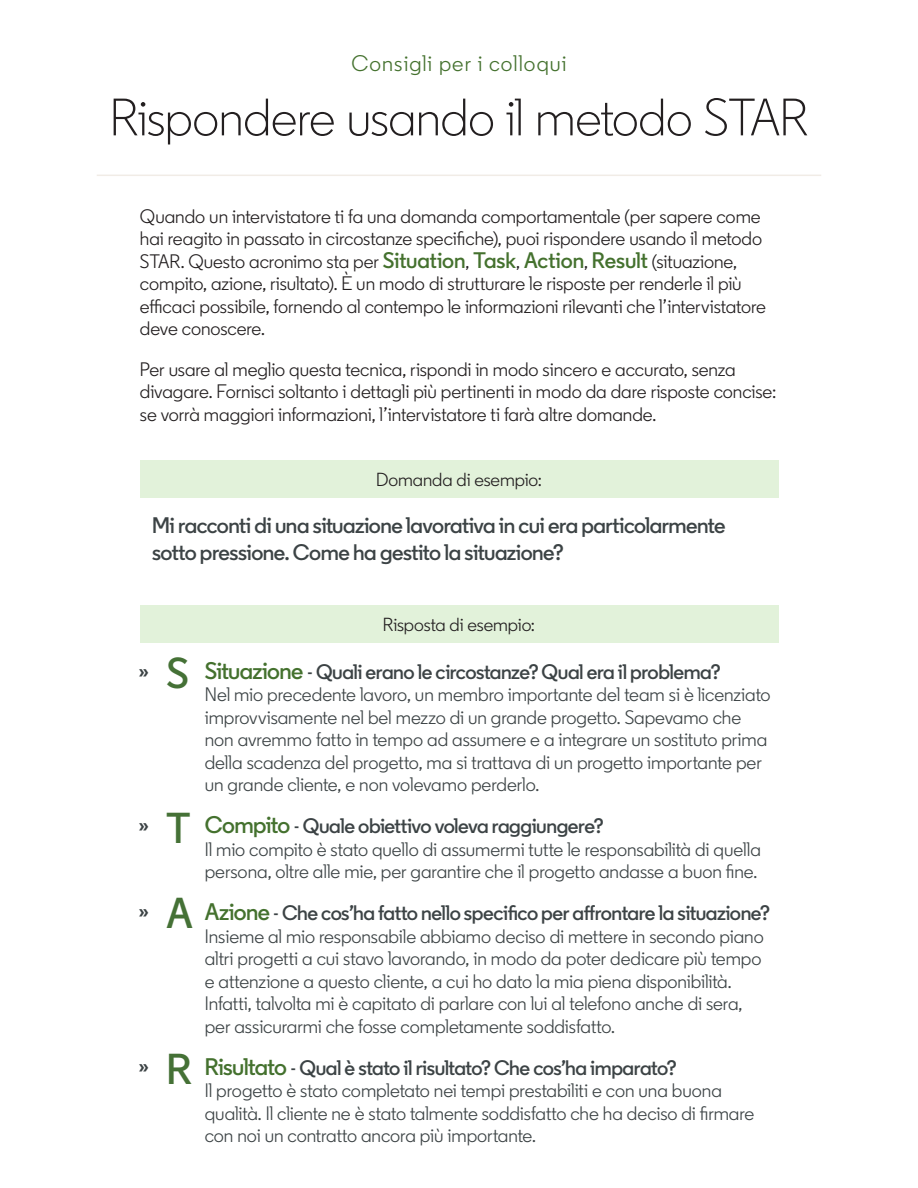
<style>
.page{position:relative;width:918px;height:1188px;background:#fff}
.page>*{position:absolute;margin:0;border:0;box-sizing:border-box;transform-origin:0 0}
.t1{font:300 52.5px "Community";letter-spacing:-.01em;color:#231f20}
.t2{font:600 22.95px "Community";color:#3c4345}
.t3{font:600 22.5px/27px "Community";letter-spacing:-.02em;color:#3c4345}
.t4{font:22.5px "Community";letter-spacing:.045em;color:#44712e}
.t5{font:600 21px "Community";letter-spacing:-.02em;color:#3c4345}
.t6{font:19.5px/22.5px "Community";letter-spacing:-.005em;color:#3c4345}
.t7{font:19.5px/22.5px "Community";letter-spacing:-.005em;color:#231f20}
.t8{font:18.9px "Community";letter-spacing:-.005em;color:#231f20}
.s1{font-weight:600;font-size:22.5px;color:#44712e}
.s2{font-size:43.2px;color:#457136}
.s3{font-size:24px;color:#44712e}
</style>
<div class="page">
<hr style="left:97px;top:175px;width:724px;height:1px;background:#f1ece6">
<div style="left:140px;top:605px;width:639px;height:38px;background:#e2f2da"></div>
<div style="left:140px;top:460px;width:639px;height:37px;background:#e2f2da"></div>
<p class="t4" style="left:352px;top:49px;width:216px">Consigli per i colloqui</p>
<h1 class="t1" style="left:110px;top:85px;width:700px">Rispondere usando il metodo STAR</h1>
<p class="t7" style="left:140px;top:205px;width:628px">Quando un intervistatore ti fa una domanda comportamentale (per sapere come hai reagito in passato in circostanze specifiche), puoi rispondere usando il metodo STAR. Questo acronimo sta per <span class="s1">Situation</span>, <span class="s1">Task</span>, <span class="s1">Action</span>, <span class="s1">Result</span> (situazione, compito, azione, risultato). È un modo di strutturare le risposte per renderle il più efficaci possibile, fornendo al contempo le informazioni rilevanti che l’intervistatore deve conoscere.</p>
<p class="t7" style="left:140px;top:358px;width:638px">Per usare al meglio questa tecnica, rispondi in modo sincero e accurato, senza divagare. Fornisci soltanto i dettagli più pertinenti in modo da dare risposte concise: se vorrà maggiori informazioni, l’intervistatore ti farà altre domande.</p>
<p class="t8" style="left:376px;top:468px;width:167px">Domanda di esempio:</p>
<p class="t3" style="left:152px;top:511px;width:575px">Mi racconti di una situazione lavorativa in cui era particolarmente sotto pressione. Come ha gestito la situazione?</p>
<p class="t2" style="left:138px;top:659px;width:52px">» <span class="s2">S</span></p>
<p class="t2" style="left:138px;top:813px;width:54px">» <span class="s2">T</span></p>
<p class="t2" style="left:138px;top:899px;width:56px">» <span class="s2">A</span></p>
<p class="t2" style="left:138px;top:1054px;width:55px">» <span class="s2">R</span></p>
<p class="t8" style="left:383px;top:613px;width:154px">Risposta di esempio:</p>
<p class="t5" style="left:205px;top:658px;width:518px"><span class="s3">Situazione</span> - Quali erano le circostanze? Qual era il problema?</p>
<p class="t6" style="left:205px;top:683px;width:567px">Nel mio precedente lavoro, un membro importante del team si è licenziato improvvisamente nel bel mezzo di un grande progetto. Sapevamo che non avremmo fatto in tempo ad assumere e a integrare un sostituto prima della scadenza del progetto, ma si trattava di un progetto importante per un grande cliente, e non volevamo perderlo.</p>
<p class="t5" style="left:205px;top:813px;width:400px"><span class="s3">Compito</span> - Quale obiettivo voleva raggiungere?</p>
<p class="t6" style="left:205px;top:838px;width:558px">Il mio compito è stato quello di assumermi tutte le responsabilità di quella persona, oltre alle mie, per garantire che il progetto andasse a buon fine.</p>
<p class="t5" style="left:205px;top:900px;width:567px"><span class="s3">Azione</span> - Che cos’ha fatto nello specifico per affrontare la situazione?</p>
<p class="t6" style="left:205px;top:925px;width:561px">Insieme al mio responsabile abbiamo deciso di mettere in secondo piano altri progetti a cui stavo lavorando, in modo da poter dedicare più tempo e attenzione a questo cliente, a cui ho dato la mia piena disponibilità.<br>Infatti, talvolta mi è capitato di parlare con lui al telefono anche di sera, per assicurarmi che fosse completamente soddisfatto.</p>
<p class="t5" style="left:205px;top:1054px;width:473px"><span class="s3">Risultato</span> - Qual è stato il risultato? Che cos’ha imparato?</p>
<p class="t6" style="left:205px;top:1079px;width:551px">Il progetto è stato completato nei tempi prestabiliti e con una buona qualità. Il cliente ne è stato talmente soddisfatto che ha deciso di firmare con noi un contratto ancora più importante.</p>
</div>
